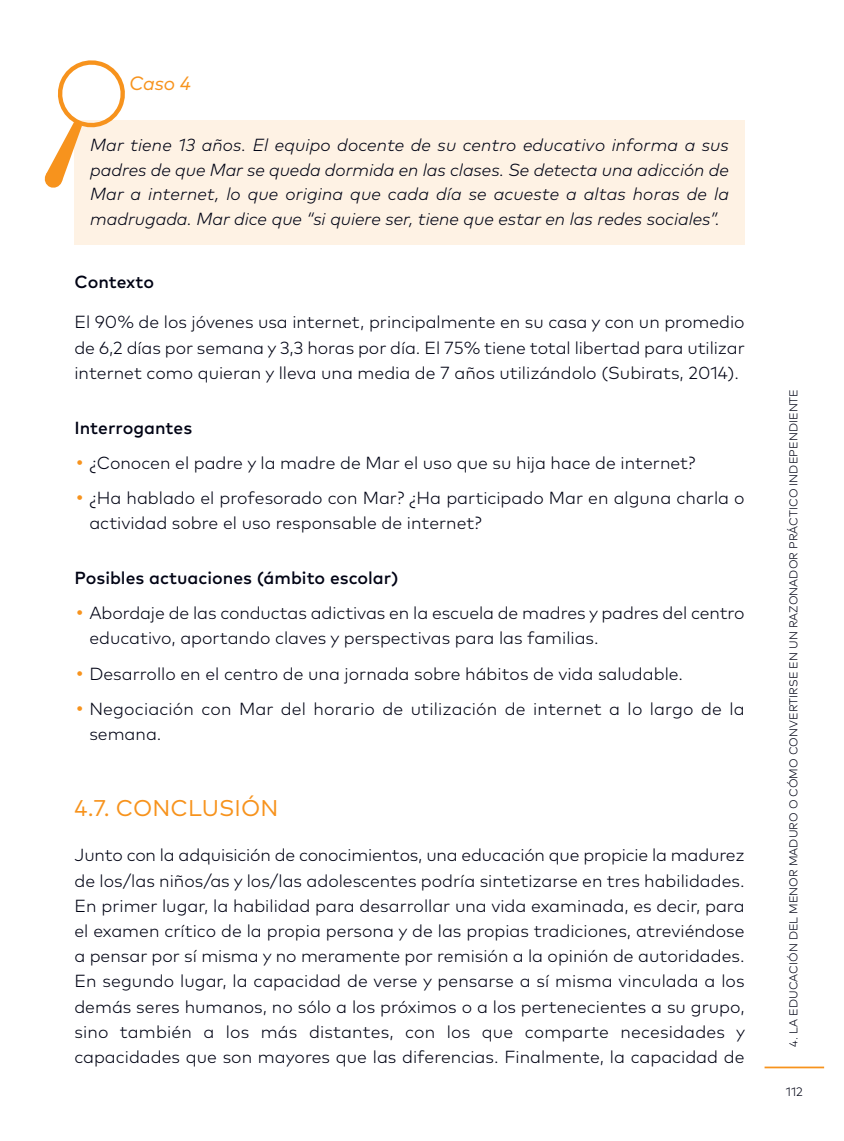
<style>
.page{position:relative;width:844px;height:1141px;background:#fff}
.page>*{position:absolute;margin:0;border:0;box-sizing:border-box;transform-origin:0 0}
.t1{font:22.75px "Mark Pro";letter-spacing:.005em;color:#f7931d}
.t2{font:italic 19.25px "Mark Pro";color:#f7931d}
.t3{font:300 17.5px/25.2px "Mark Pro";color:#000314}
.t4{font:italic 300 17.5px/24.5px "Mark Pro";color:#000314;text-align:justify}
.t5{font:500 17.5px "Mark Pro";color:#000314}
.t6{font:300 12.25px "Mark Pro";color:#000314}
.t7{font:300 11.38px "Mark Pro";letter-spacing:.005em;color:#000314}
.s1{font-size:24.5px;color:#f7931d}
</style>
<div class="page">
<div style="left:74px;top:121px;width:670px;height:124px;background:#fef2e4"></div>
<hr style="left:764px;top:1067px;width:59px;height:1px;background:#f7931d">
<svg style="left:44px;top:60px;width:85px;height:128px"></svg>
<p class="t2" style="left:129px;top:72px;width:64px">Caso 4</p>
<p class="t4" style="left:90px;top:133px;width:640px">Mar tiene 13 años. El equipo docente de su centro educativo informa a sus padres de que Mar se queda dormida en las clases. Se detecta una adicción de Mar a internet, lo que origina que cada día se acueste a altas horas de la madrugada. Mar dice que “si quiere ser, tiene que estar en las redes sociales”.</p>
<p class="t5" style="left:74px;top:272px;width:81px">Contexto</p>
<p class="t3" style="left:74px;top:310px;width:671px;text-align:justify">El 90% de los jóvenes usa internet, principalmente en su casa y con un promedio de 6,2 días por semana y 3,3 horas por día. El 75% tiene total libertad para utilizar internet como quieran y lleva una media de 7 años utilizándolo (Subirats, 2014).</p>
<p class="t5" style="left:74px;top:417px;width:119px">Interrogantes</p>
<p class="t3" style="left:74px;top:450px;width:622px"><span class="s1">•</span> ¿Conocen el padre y la madre de Mar el uso que su hija hace de internet?</p>
<p class="t3" style="left:89px;top:485px;width:656px;text-indent:-15px"><span class="s1">•</span> ¿Ha hablado el profesorado con Mar? ¿Ha participado Mar en alguna charla o actividad sobre el uso responsable de internet?</p>
<p class="t5" style="left:74px;top:568px;width:325px">Posibles actuaciones (ámbito escolar)</p>
<p class="t3" style="left:89px;top:601px;width:656px;text-indent:-15px"><span class="s1">•</span> Abordaje de las conductas adictivas en la escuela de madres y padres del centro educativo, aportando claves y perspectivas para las familias.</p>
<p class="t3" style="left:74px;top:661px;width:610px"><span class="s1">•</span> Desarrollo en el centro de una jornada sobre hábitos de vida saludable.</p>
<p class="t3" style="left:89px;top:696px;width:656px;text-indent:-15px"><span class="s1">•</span> Negociación con Mar del horario de utilización de internet a lo largo de la semana.</p>
<h1 class="t1" style="left:74px;top:795px;width:205px">4.7. CONCLUSIÓN</h1>
<p class="t3" style="left:74px;top:843px;width:672px;text-align:justify">Junto con la adquisición de conocimientos, una educación que propicie la madurez de los/las niños/as y los/las adolescentes podría sintetizarse en tres habilidades.<br>En primer lugar, la habilidad para desarrollar una vida examinada, es decir, para el examen crítico de la propia persona y de las propias tradiciones, atreviéndose a pensar por sí misma y no meramente por remisión a la opinión de autoridades.<br>En segundo lugar, la capacidad de verse y pensarse a sí misma vinculada a los demás seres humanos, no sólo a los próximos o a los pertenecientes a su grupo, sino también a los más distantes, con los que comparte necesidades y capacidades que son mayores que las diferencias. Finalmente, la capacidad de</p>
<p class="t7" style="left:786px;top:1047px;width:659px;rotate:-90deg">4. LA EDUCACIÓN DEL MENOR MADURO O CÓMO CONVERTIRSE EN UN RAZONADOR PRÁCTICO INDEPENDIENTE</p>
<p class="t6" style="left:785px;top:1084px;width:19px">112</p>
</div>
